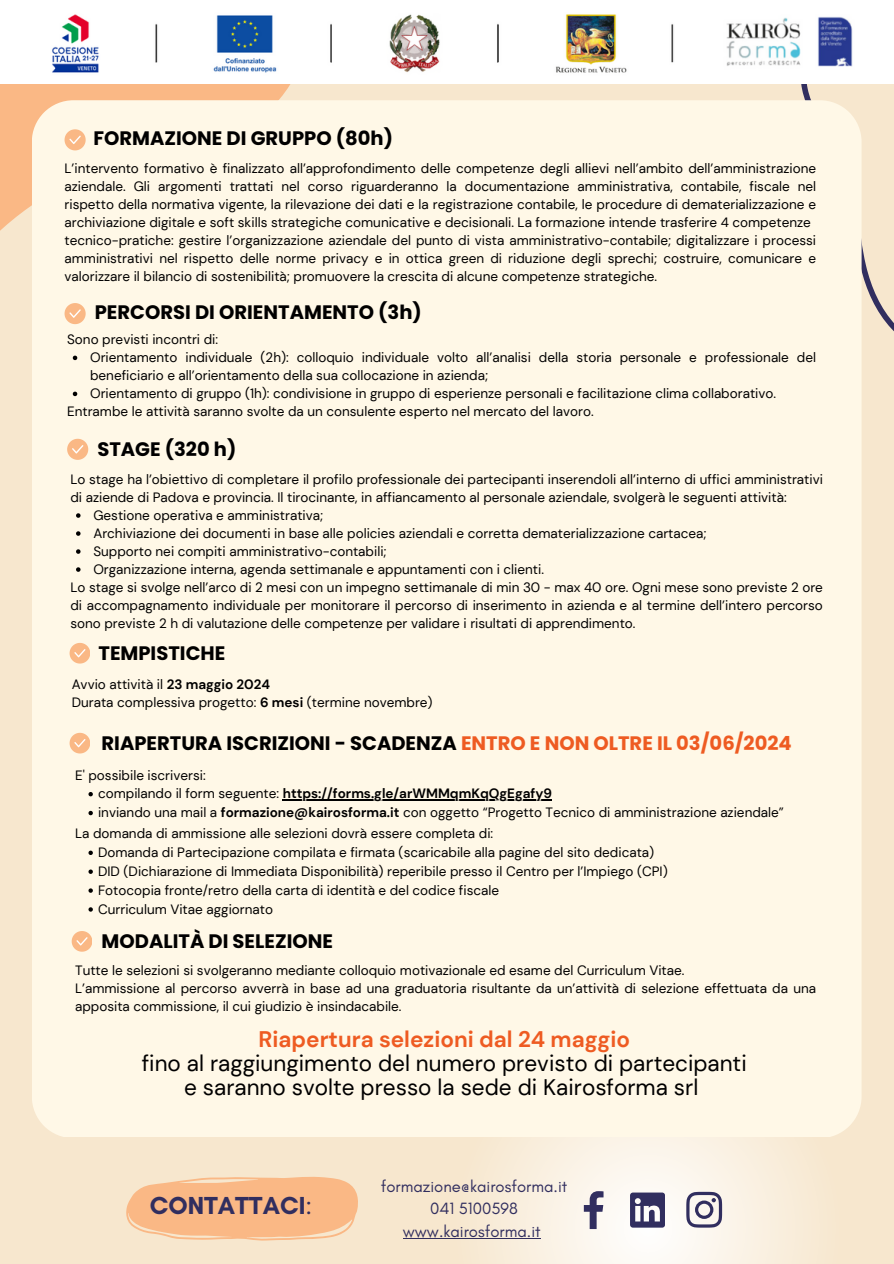
<style>
.page{position:relative;width:894px;height:1264px;background:#fff}
.page>*{position:absolute;margin:0;border:0;box-sizing:border-box;transform-origin:0 0}
.t1{font:700 25.05px "Glacial Indifference";color:#312e5f}
.t2{font:22.5px/23.7px "DM Sans";color:#000;text-align:center}
.t3{font:700 19.5px "Poppins";color:#000}
.t4{font:16.65px/22.8px "Glacial Indifference";color:#312e5f;text-align:center}
.t5{font:13.5px/18px "DM Sans";color:#000}
.t6{font:700 13.5px "DM Sans";color:#000}
.s1{font-weight:700}
.s2{color:#ee5b22}
.s3{font-weight:400}
.s4{font-weight:700;color:#ee5b22}
</style>
<div class="page">
<div style="left:0;top:0;width:893px;height:1263px;background:#f7e7ce"></div>
<svg style="left:453px;top:1137px;width:347px;height:126px;fill:#faf2e4"></svg>
<svg style="left:734px;top:83px;width:159px;height:304px"></svg>
<svg style="left:0;top:83px;width:371px;height:148px;fill:#fab885"></svg>
<div style="left:32px;top:100px;width:829px;height:1037px;background:#fff8e7"></div>
<svg style="left:126px;top:1176px;width:232px;height:64px;background:#f9bf91"></svg>
<svg style="left:88px;top:792px;width:5px;height:4px"></svg>
<hr style="left:283px;top:799px;width:269px;height:1px;background:#000">
<svg style="left:88px;top:810px;width:5px;height:5px"></svg>
<svg style="left:88px;top:850px;width:5px;height:5px"></svg>
<svg style="left:88px;top:869px;width:5px;height:4px"></svg>
<svg style="left:88px;top:888px;width:5px;height:4px"></svg>
<svg style="left:88px;top:907px;width:5px;height:4px"></svg>
<hr style="left:403px;top:1237px;width:137px;height:1px;background:#312e5f">
<img style="left:0;top:0;width:893px;height:83px">
<svg style="left:70px;top:732px;width:20px;height:21px"></svg>
<svg style="left:73px;top:355px;width:4px;height:5px"></svg>
<svg style="left:73px;top:391px;width:4px;height:5px"></svg>
<svg style="left:65px;top:303px;width:21px;height:21px"></svg>
<svg style="left:65px;top:129px;width:21px;height:21px"></svg>
<svg style="left:70px;top:643px;width:20px;height:20px"></svg>
<svg style="left:686px;top:1191px;width:36px;height:36px"></svg>
<svg style="left:583px;top:1191px;width:20px;height:37px"></svg>
<svg style="left:630px;top:1192px;width:34px;height:35px"></svg>
<svg style="left:67px;top:439px;width:21px;height:21px"></svg>
<svg style="left:76px;top:513px;width:4px;height:5px"></svg>
<svg style="left:76px;top:531px;width:4px;height:5px"></svg>
<svg style="left:76px;top:549px;width:4px;height:5px"></svg>
<svg style="left:76px;top:567px;width:4px;height:5px"></svg>
<svg style="left:72px;top:931px;width:20px;height:20px"></svg>
<p class="t3" style="left:93px;top:124px;width:301px">FORMAZIONE DI GRUPPO (80h)</p>
<p class="t5" style="left:65px;top:159px;width:752px;text-align:justify">L’intervento formativo è finalizzato all’approfondimento delle competenze degli allievi nell’ambito dell’amministrazione aziendale. Gli argomenti trattati nel corso riguarderanno la documentazione amministrativa, contabile, fiscale nel rispetto della normativa vigente, la rilevazione dei dati e la registrazione contabile, le procedure di dematerializzazione e archiviazione digitale e soft skills strategiche comunicative e decisionali. La formazione intende trasferire 4 competenze</p>
<p class="t5" style="left:65px;top:231px;width:752px;text-align:justify">tecnico-pratiche: gestire l’organizzazione aziendale del punto di vista amministrativo-contabile; digitalizzare i processi amministrativi nel rispetto delle norme privacy e in ottica green di riduzione degli sprechi; costruire, comunicare e valorizzare il bilancio di sostenibilità; promuovere la crescita di alcune competenze strategiche.</p>
<p class="t3" style="left:95px;top:298px;width:328px">PERCORSI DI ORIENTAMENTO (3h)</p>
<p class="t5" style="left:67px;top:331px;width:152px">Sono previsti incontri di:</p>
<p class="t5" style="left:90px;top:349px;width:727px">Orientamento individuale (2h): colloquio individuale volto all’analisi della storia personale e professionale del beneficiario e all’orientamento della sua collocazione in azienda;</p>
<p class="t5" style="left:90px;top:385px;width:687px">Orientamento di gruppo (1h): condivisione in gruppo di esperienze personali e facilitazione clima collaborativo.</p>
<p class="t5" style="left:67px;top:403px;width:528px">Entrambe le attività saranno svolte da un consulente esperto nel mercato del lavoro.</p>
<p class="t3" style="left:97px;top:435px;width:140px">STAGE (320 h)</p>
<h3 class="t5" style="left:70px;top:470px;width:753px">Lo stage ha l’obiettivo di completare il profilo professionale dei partecipanti inserendoli all’interno di uffici amministrativi di aziende di Padova e provincia. Il tirocinante, in affiancamento al personale aziendale, svolgerà le seguenti attività:</h3>
<p class="t5" style="left:93px;top:506px;width:231px">Gestione operativa e amministrativa;</p>
<p class="t5" style="left:93px;top:524px;width:614px">Archiviazione dei documenti in base alle policies aziendali e corretta dematerializzazione cartacea;</p>
<p class="t5" style="left:93px;top:542px;width:294px">Supporto nei compiti amministrativo-contabili;</p>
<p class="t5" style="left:93px;top:560px;width:452px">Organizzazione interna, agenda settimanale e appuntamenti con i clienti.</p>
<p class="t5" style="left:70px;top:578px;width:753px;text-align:justify">Lo stage si svolge nell’arco di 2 mesi con un impegno settimanale di min 30 - max 40 ore. Ogni mese sono previste 2 ore di accompagnamento individuale per monitorare il percorso di inserimento in azienda e al termine dell’intero percorso sono previste 2 h di valutazione delle competenze per validare i risultati di apprendimento.</p>
<h3 class="t3" style="left:98px;top:639px;width:128px">TEMPISTICHE</h3>
<p class="t5" style="left:72px;top:675px;width:200px">Avvio attività il <span class="s1">23 maggio 2024</span></p>
<p class="t5" style="left:72px;top:693px;width:362px">Durata complessiva progetto: <span class="s1">6 mesi</span> (termine novembre)</p>
<p class="t3" style="left:101px;top:729px;width:691px">RIAPERTURA ISCRIZIONI - SCADENZA <span class="s2">ENTRO E NON OLTRE IL 03/06/2024</span></p>
<p class="t5" style="left:75px;top:766px;width:132px">E' possibile iscriversi:</p>
<p class="t6" style="left:98px;top:785px;width:455px"><span class="s3">compilando il form seguente:</span> https://forms.gle/arWMMqmKqQgEgafy9</p>
<p class="t5" style="left:98px;top:803px;width:687px">inviando una mail a <span class="s1">formazione@kairosforma.it</span> con oggetto “Progetto Tecnico di amministrazione aziendale”</p>
<p class="t5" style="left:75px;top:824px;width:419px">La domanda di ammissione alle selezioni dovrà essere completa di:</p>
<p class="t5" style="left:98px;top:843px;width:557px">Domanda di Partecipazione compilata e firmata (scaricabile alla pagine del sito dedicata)</p>
<p class="t5" style="left:98px;top:862px;width:571px">DID (Dichiarazione di Immediata Disponibilità) reperibile presso il Centro per l’Impiego (CPI)</p>
<p class="t5" style="left:98px;top:881px;width:402px">Fotocopia fronte/retro della carta di identità e del codice fiscale</p>
<p class="t5" style="left:98px;top:900px;width:176px">Curriculum Vitae aggiornato</p>
<p class="t3" style="left:102px;top:927px;width:233px">MODALITÀ DI SELEZIONE</p>
<p class="t5" style="left:75px;top:961px;width:610px">Tutte le selezioni si svolgeranno mediante colloquio motivazionale ed esame del Curriculum Vitae.</p>
<p class="t5" style="left:75px;top:979px;width:742px">L’ammissione al percorso avverrà in base ad una graduatoria risultante da un’attività di selezione effettuata da una apposita commissione, il cui giudizio è insindacabile.</p>
<p class="t2" style="left:142px;top:1027px;width:606px"><span class="s4">Riapertura selezioni dal 24 maggio<br></span>fino al raggiungimento del numero previsto di partecipanti e saranno svolte presso la sede di Kairosforma srl</p>
<p class="t1" style="left:150px;top:1189px;width:164px">CONTATTACI<span class="s3">:</span></p>
<p class="t4" style="left:380px;top:1174px;width:188px">formazione@kairosforma.it<br>041 5100598 www.kairosforma.it</p>
</div>
